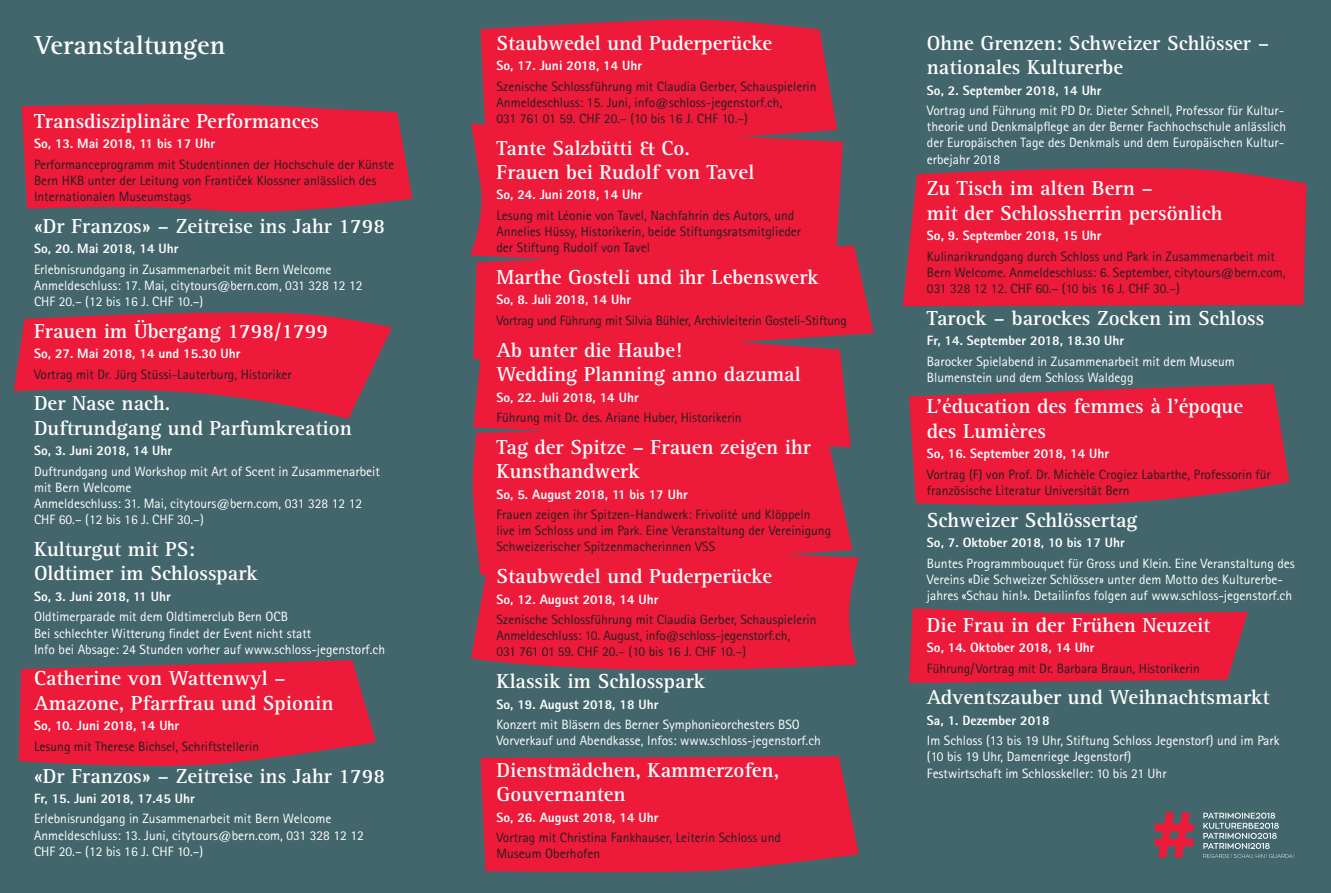
<style>
.page{position:relative;width:1331px;height:893px;background:#43656c}
.page>*{position:absolute;margin:0;border:0;box-sizing:border-box;transform-origin:0 0}
.t1{font:700 27px "Rotis Serif";color:#fff}
.t2{font:700 21px/24.5px "Rotis Serif";color:#fff}
.t3{font:13.5px/16.2px "Rotis Sans Serif";color:#231f20}
.t4{font:13.5px/16.2px "Rotis Sans Serif";color:#fff}
.t5{font:800 13.5px "Rotis Sans Serif";color:#fff}
</style>
<div class="page">
<svg style="left:1155px;top:812px;width:38px;height:46px"></svg>
<svg style="left:1203px;top:813px;width:91px;height:45px"></svg>
<svg style="left:14px;top:312px;width:378px;height:107px"></svg>
<svg style="left:22px;top:104px;width:390px;height:108px;background:#dd203e"></svg>
<svg style="left:19px;top:660px;width:357px;height:106px;background:#d72340"></svg>
<svg style="left:480px;top:19px;width:357px;height:105px;background:#e01f3d"></svg>
<svg style="left:471px;top:557px;width:388px;height:113px;background:#e11e3d"></svg>
<div style="left:470px;top:124px;width:373px;height:132px;background:#ed1a3a"></div>
<svg style="left:480px;top:756px;width:379px;height:117px;background:#df1f3d"></svg>
<div style="left:903px;top:168px;width:403px;height:138px;background:#ed1a3a"></div>
<svg style="left:909px;top:384px;width:380px;height:122px;background:#d82340"></svg>
<svg style="left:909px;top:608px;width:339px;height:75px;background:#da223f"></svg>
<svg style="left:473px;top:246px;width:401px;height:179px;background:#e11f3d"></svg>
<div style="left:471px;top:425px;width:382px;height:150px;background:#ed1a3a"></div>
<h1 class="t1" style="left:34px;top:30px;width:193px">Veranstaltungen</h1>
<h2 class="t2" style="left:34px;top:109px;width:286px">Transdisziplinäre Performances</h2>
<p class="t5" style="left:34px;top:135px;width:183px">So, 13. Mai 2018, 11 bis 17 Uhr</p>
<p class="t3" style="left:34px;top:156px;width:362px">Performanceprogramm mit Studentinnen der Hochschule der Künste<br>Bern HKB unter der Leitung von Franticˇek Klossner anlässlich des<br>Internationalen Museumstags</p>
<h2 class="t2" style="left:34px;top:214px;width:353px">«Dr Franzos» – Zeitreise ins Jahr 1798</h2>
<p class="t5" style="left:34px;top:240px;width:146px">So, 20. Mai 2018, 14 Uhr</p>
<p class="t4" style="left:34px;top:261px;width:330px">Erlebnisrundgang in Zusammenarbeit mit Bern Welcome<br>Anmeldeschluss: 17. Mai, citytours@bern.com, 031 328 12 12<br>CHF 20.– (12 bis 16 J. CHF 10.–)</p>
<h2 class="t2" style="left:34px;top:319px;width:296px">Frauen im Übergang 1798/1799</h2>
<p class="t5" style="left:34px;top:345px;width:208px">So, 27. Mai 2018, 14 und 15.30 Uhr</p>
<p class="t3" style="left:34px;top:366px;width:259px">Vortrag mit Dr. Jürg Stüssi-Lauterburg, Historiker</p>
<h2 class="t2" style="left:34px;top:392px;width:319px">Der Nase nach.<br>Duftrundgang und Parfumkreation</h2>
<p class="t5" style="left:34px;top:442px;width:140px">So, 3. Juni 2018, 14 Uhr</p>
<p class="t4" style="left:34px;top:463px;width:347px">Duftrundgang und Workshop mit Art of Scent in Zusammenarbeit mit Bern Welcome<br>Anmeldeschluss: 31. Mai, citytours@bern.com, 031 328 12 12<br>CHF 60.– (12 bis 16 J. CHF 30.–)</p>
<h2 class="t2" style="left:34px;top:537px;width:225px">Kulturgut mit PS:<br>Oldtimer im Schlosspark</h2>
<p class="t5" style="left:34px;top:588px;width:138px">So, 3. Juni 2018, 11 Uhr</p>
<p class="t4" style="left:34px;top:609px;width:353px">Oldtimerparade mit dem Oldtimerclub Bern OCB<br>Bei schlechter Witterung findet der Event nicht statt<br>Info bei Absage: 24 Stunden vorher auf www.schloss-jegenstorf.ch</p>
<h2 class="t2" style="left:34px;top:667px;width:301px">Catherine von Wattenwyl –<br>Amazone, Pfarrfrau und Spionin</h2>
<p class="t5" style="left:34px;top:717px;width:147px">So, 10. Juni 2018, 14 Uhr</p>
<p class="t3" style="left:34px;top:738px;width:227px">Lesung mit Therese Bichsel, Schriftstellerin</p>
<h2 class="t2" style="left:34px;top:764px;width:353px">«Dr Franzos» – Zeitreise ins Jahr 1798</h2>
<p class="t5" style="left:34px;top:790px;width:162px">Fr, 15. Juni 2018, 17.45 Uhr</p>
<p class="t4" style="left:34px;top:811px;width:331px">Erlebnisrundgang in Zusammenarbeit mit Bern Welcome<br>Anmeldeschluss: 13. Juni, citytours@bern.com, 031 328 12 12<br>CHF 20.– (12 bis 16 J. CHF 10.–)</p>
<h2 class="t2" style="left:496px;top:31px;width:277px">Staubwedel und Puderperücke</h2>
<p class="t5" style="left:496px;top:57px;width:147px">So, 17. Juni 2018, 14 Uhr</p>
<p class="t3" style="left:496px;top:78px;width:322px">Szenische Schlossführung mit Claudia Gerber, Schauspielerin<br>Anmeldeschluss: 15. Juni, info@schloss-jegenstorf.ch,<br>031 761 01 59. CHF 20.– (10 bis 16 J. CHF 10.–)</p>
<h2 class="t2" style="left:496px;top:136px;width:259px">Tante Salzbütti &amp; Co.<br>Frauen bei Rudolf von Tavel</h2>
<p class="t5" style="left:496px;top:186px;width:147px">So, 24. Juni 2018, 14 Uhr</p>
<p class="t3" style="left:496px;top:207px;width:306px">Lesung mit Léonie von Tavel, Nachfahrin des Autors, und<br>Annelies Hüssy, Historikerin, beide Stiftungsratsmitglieder der Stiftung Rudolf von Tavel</p>
<h2 class="t2" style="left:496px;top:265px;width:324px">Marthe Gosteli und ihr Lebenswerk</h2>
<p class="t5" style="left:496px;top:291px;width:136px">So, 8. Juli 2018, 14 Uhr</p>
<p class="t3" style="left:496px;top:312px;width:352px">Vortrag und Führung mit Silvia Bühler, Archivleiterin Gosteli-Stiftung</p>
<h2 class="t2" style="left:496px;top:338px;width:306px">Ab unter die Haube!<br>Wedding Planning anno dazumal</h2>
<p class="t5" style="left:496px;top:388px;width:144px">So, 22. Juli 2018, 14 Uhr</p>
<p class="t3" style="left:496px;top:409px;width:247px">Führung mit Dr. des. Ariane Huber, Historikerin</p>
<h2 class="t2" style="left:496px;top:435px;width:316px">Tag der Spitze – Frauen zeigen ihr<br>Kunsthandwerk</h2>
<p class="t5" style="left:496px;top:485px;width:193px">So, 5. August 2018, 11 bis 17 Uhr</p>
<p class="t3" style="left:496px;top:506px;width:336px">Frauen zeigen ihr Spitzen-Handwerk: Frivolité und Klöppeln live im Schloss und im Park. Eine Veranstaltung der Vereinigung<br>Schweizerischer Spitzenmacherinnen VSS</p>
<h2 class="t2" style="left:496px;top:564px;width:277px">Staubwedel und Puderperücke</h2>
<p class="t5" style="left:496px;top:590px;width:164px">So, 12. August 2018, 14 Uhr</p>
<p class="t3" style="left:496px;top:611px;width:322px">Szenische Schlossführung mit Claudia Gerber, Schauspielerin<br>Anmeldeschluss: 10. August, info@schloss-jegenstorf.ch,<br>031 761 01 59. CHF 20.– (10 bis 16 J. CHF 10.–)</p>
<h2 class="t2" style="left:496px;top:669px;width:210px">Klassik im Schlosspark</h2>
<p class="t5" style="left:496px;top:695px;width:164px">So, 19. August 2018, 18 Uhr</p>
<p class="t4" style="left:496px;top:716px;width:326px">Konzert mit Bläsern des Berner Symphonieorchesters BSO<br>Vorverkauf und Abendkasse, Infos: www.schloss-jegenstorf.ch</p>
<h2 class="t2" style="left:496px;top:758px;width:284px">Dienstmädchen, Kammerzofen,<br>Gouvernanten</h2>
<p class="t5" style="left:496px;top:809px;width:164px">So, 26. August 2018, 14 Uhr</p>
<p class="t3" style="left:496px;top:829px;width:286px">Vortrag mit Christina Fankhauser, Leiterin Schloss und<br>Museum Oberhofen</p>
<h2 class="t2" style="left:927px;top:31px;width:344px">Ohne Grenzen: Schweizer Schlösser – nationales Kulturerbe</h2>
<p class="t5" style="left:927px;top:81px;width:176px">So, 2. September 2018, 14 Uhr</p>
<p class="t4" style="left:927px;top:102px;width:361px">Vortrag und Führung mit PD Dr. Dieter Schnell, Professor für Kultur&shy;theorie und Denkmalpflege an der Berner Fachhochschule anlässlich der Europäischen Tage des Denkmals und dem Europäischen Kultur&shy;erbejahr 2018</p>
<h2 class="t2" style="left:927px;top:176px;width:297px">Zu Tisch im alten Bern –<br>mit der Schlossherrin persönlich</h2>
<p class="t5" style="left:927px;top:227px;width:176px">So, 9. September 2018, 15 Uhr</p>
<p class="t3" style="left:927px;top:248px;width:360px">Kulinarikrundgang durch Schloss und Park in Zusammenarbeit mit<br>Bern Welcome. Anmeldeschluss: 6. September, citytours@bern.com,<br>031 328 12 12. CHF 60.– (10 bis 16 J. CHF 30.–)</p>
<h2 class="t2" style="left:927px;top:306px;width:339px">Tarock – barockes Zocken im Schloss</h2>
<p class="t5" style="left:927px;top:332px;width:199px">Fr, 14. September 2018, 18.30 Uhr</p>
<p class="t4" style="left:927px;top:353px;width:309px">Barocker Spielabend in Zusammenarbeit mit dem Museum<br>Blumenstein und dem Schloss Waldegg</p>
<h2 class="t2" style="left:927px;top:395px;width:318px">L’éducation des femmes à l’époque des Lumières</h2>
<p class="t5" style="left:927px;top:445px;width:184px">So, 16. September 2018, 14 Uhr</p>
<p class="t3" style="left:927px;top:466px;width:345px">Vortrag (F) von Prof. Dr. Michèle Crogiez Labarthe, Professorin für französische Literatur Universität Bern  </p>
<h2 class="t2" style="left:927px;top:508px;width:212px">Schweizer Schlössertag</h2>
<p class="t5" style="left:927px;top:534px;width:200px">So, 7. Oktober 2018, 10 bis 17 Uhr</p>
<p class="t4" style="left:927px;top:555px;width:369px">Buntes Programmbouquet für Gross und Klein. Eine Veranstaltung des<br>Vereins «Die Schweizer Schlösser» unter dem Motto des Kulturerbe&shy;jahres «Schau hin!». Detailinfos folgen auf www.schloss-jegenstorf.ch</p>
<h2 class="t2" style="left:927px;top:613px;width:285px">Die Frau in der Frühen Neuzeit</h2>
<p class="t5" style="left:927px;top:639px;width:169px">So, 14. Oktober 2018, 14 Uhr</p>
<p class="t3" style="left:927px;top:660px;width:274px">Führung/Vortrag mit Dr. Barbara Braun, Historikerin</p>
<h2 class="t2" style="left:927px;top:685px;width:344px">Adventszauber und Weihnachtsmarkt</h2>
<p class="t5" style="left:927px;top:712px;width:124px">Sa, 1. Dezember 2018</p>
<p class="t4" style="left:927px;top:732px;width:354px">Im Schloss (13 bis 19 Uhr, Stiftung Schloss Jegenstorf) und im Park (10 bis 19 Uhr, Damenriege Jegenstorf)<br>Festwirtschaft im Schlosskeller: 10 bis 21 Uhr</p>
</div>
